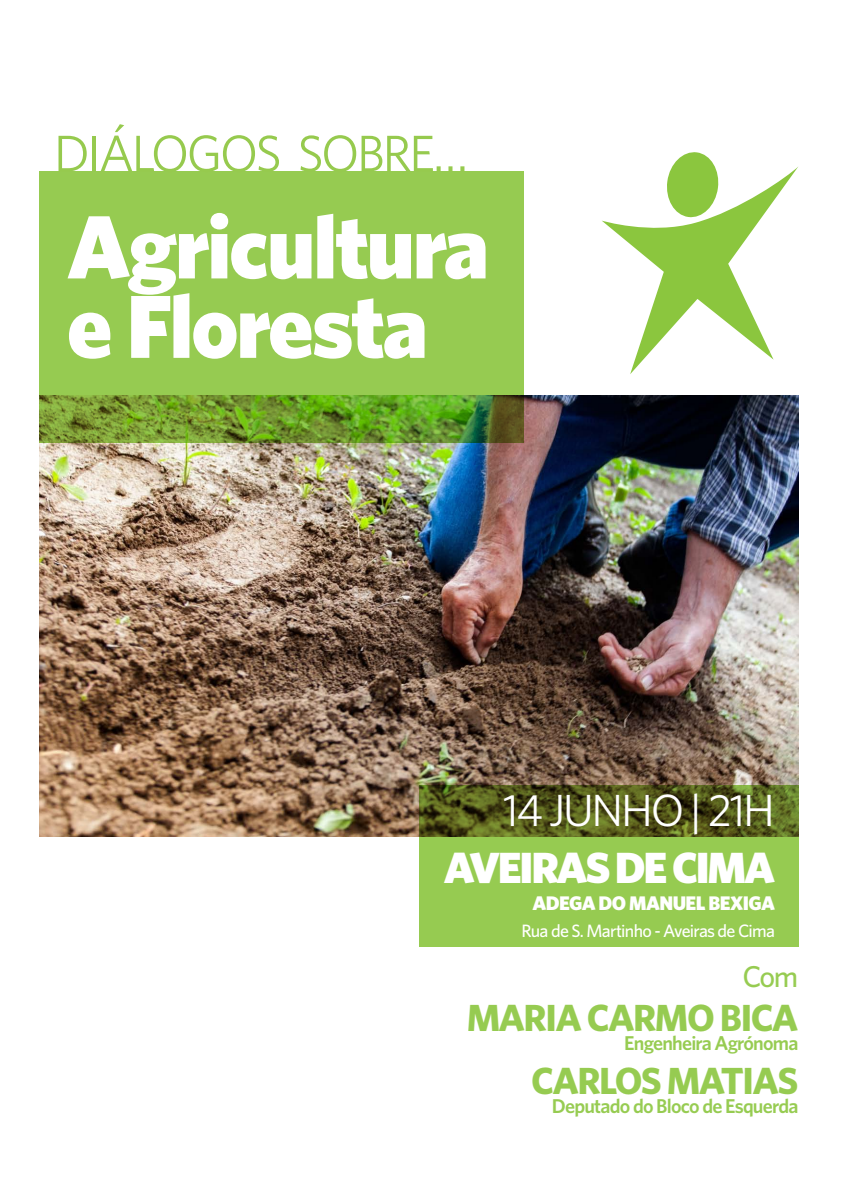
<style>
.page{position:relative;width:842px;height:1191px;background:#fff}
.page>*{position:absolute;margin:0;border:0;box-sizing:border-box;transform-origin:0 0}
.t1{font:900 89.6px/79.4px "Whitney";letter-spacing:-.025em;color:#fff}
.t2{font:51.6px "Whitney";letter-spacing:-.05em;color:#96ca4e}
.t3{font:45.1px "Whitney";letter-spacing:-.05em;color:#fff}
.t4{font:900 43.8px "Whitney";letter-spacing:-.05em;color:#fff}
.t5{font:700 37.8px "Whitney";letter-spacing:-.04em;color:#8bc63e}
.t6{font:500 30px "Whitney";color:#8bc63e}
.t7{font:600 20px "Whitney";letter-spacing:-.04em;color:#8bc63e}
.t8{font:900 19.7px "Whitney";letter-spacing:-.03em;color:#fff}
.t9{font:500 17.9px "Whitney";letter-spacing:-.04em;color:#fff}
</style>
<div class="page">
<img style="left:40px;top:395px;width:758px;height:441px">
<svg style="left:419px;top:785px;width:379px;height:162px;background:#80a63f"></svg>
<svg style="left:40px;top:171px;width:484px;height:271px;background:#8ec14a"></svg>
<svg style="left:602px;top:167px;width:196px;height:207px"></svg>
<svg style="left:665px;top:152px;width:55px;height:67px"></svg>
<h2 class="t2" style="left:54px;top:119px;width:416px">DIÁLOGOS SOBRE…</h2>
<h1 class="t1" style="left:67px;top:206px;width:424px">Agricultura e Floresta</h1>
<h3 class="t3" style="left:503px;top:780px;width:274px">14 JUNHO | 21H</h3>
<h3 class="t4" style="left:444px;top:840px;width:333px">AVEIRAS DE CIMA</h3>
<p class="t8" style="left:532px;top:891px;width:244px">ADEGA DO MANUEL BEXIGA</p>
<p class="t9" style="left:521px;top:918px;width:255px">Rua de S. Martinho - Aveiras de Cima</p>
<h3 class="t6" style="left:742px;top:956px;width:57px">Com</h3>
<h3 class="t5" style="left:466px;top:992px;width:333px">MARIA CARMO BICA</h3>
<p class="t7" style="left:624px;top:1030px;width:176px">Engenheira Agrónoma</p>
<h3 class="t5" style="left:531px;top:1055px;width:269px">CARLOS MATIAS</h3>
<p class="t7" style="left:552px;top:1093px;width:248px">Deputado do Bloco de Esquerda</p>
</div>
